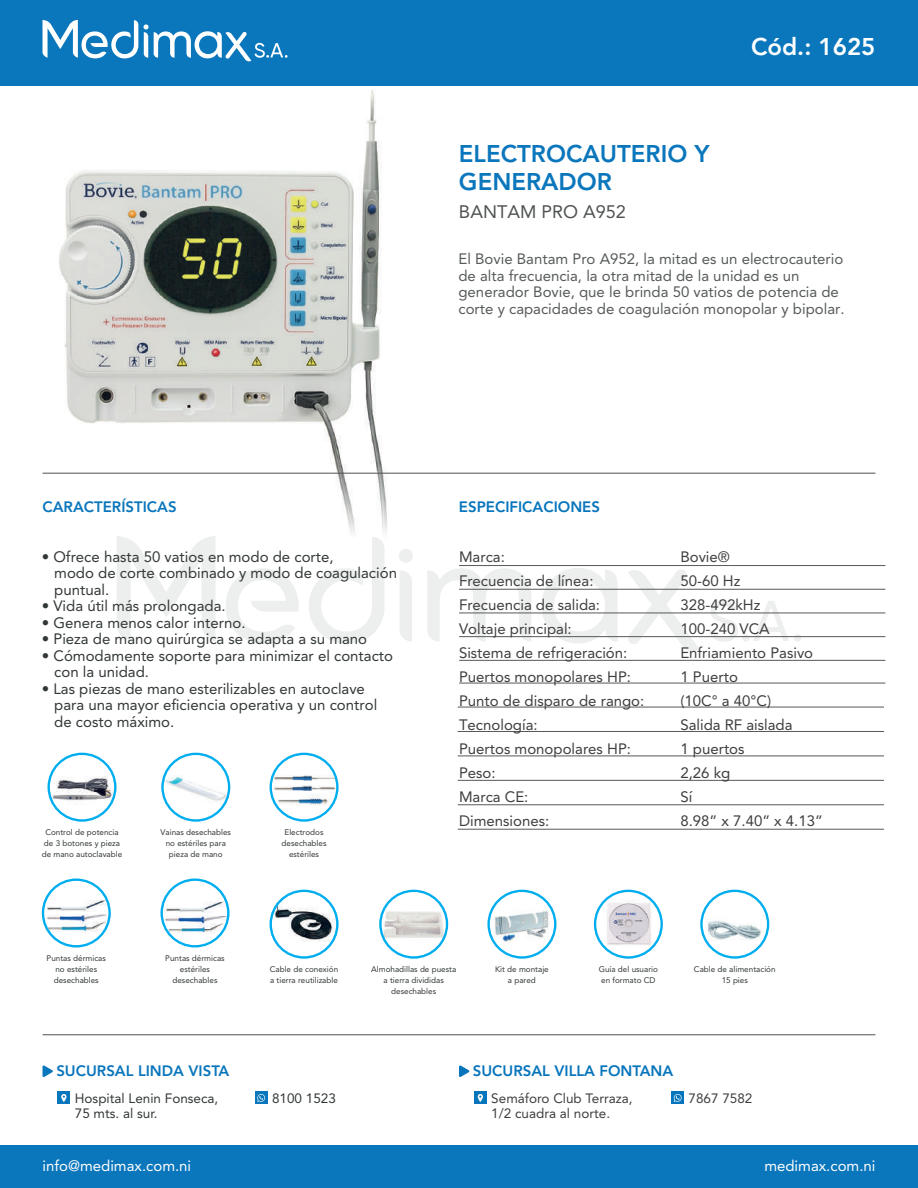
<style>
.page{position:relative;width:918px;height:1188px;background:#fff}
.page>*{position:absolute;margin:0;border:0;box-sizing:border-box;transform-origin:0 0}
.t1{font:800 24px/28.8px "Avenir LT Std";color:#0a76bc}
.t2{font:800 24px "Avenir LT Std";color:#fff}
.t3{font:18px "Avenir LT Std";color:#4f5252}
.t4{font:15px/16.5px "Avenir LT Std";color:#323738}
.t5{font:15px "Avenir LT Std";color:#3e3e3f}
.t6{font:15px/16.5px "Avenir LT Std";color:#575a5b}
.t7{font:800 15px "Avenir LT Std";color:#0775bc}
.t8{font:15px "Avenir LT Std";color:#fff}
.t9{font:800 15px "Avenir LT Std";color:#0a76bc}
.t10{font:13.5px/15px "Avenir LT Std";color:#3e3e3f}
.t11{font:13.5px/15px "Avenir LT Std";color:#323738}
.t12{font:8.1px/11.1px "Avenir LT Std";color:#323738;text-align:center}
</style>
<div class="page">
<img style="left:47px;top:85px;width:380px;height:449px">
<svg style="left:399px;top:549px;width:14px;height:14px"></svg>
<svg style="left:400px;top:570px;width:12px;height:71px"></svg>
<svg style="left:427px;top:568px;width:104px;height:74px"></svg>
<svg style="left:542px;top:568px;width:76px;height:75px"></svg>
<svg style="left:226px;top:568px;width:73px;height:75px"></svg>
<svg style="left:627px;top:570px;width:73px;height:82px"></svg>
<svg style="left:309px;top:537px;width:75px;height:107px"></svg>
<svg style="left:117px;top:536px;width:98px;height:105px"></svg>
<svg style="left:709px;top:600px;width:92px;height:42px"></svg>
<div style="left:0;top:0;width:918px;height:85px;background:#0a76bc"></div>
<div style="left:0;top:1145px;width:918px;height:43px;background:#0a76bc"></div>
<svg style="left:43px;top:20px;width:245px;height:42px"></svg>
<hr style="left:43px;top:473px;width:832px;height:1px;background:#4f5252">
<hr style="left:43px;top:1034px;width:832px;height:1px;background:#4f5252">
<svg style="left:43px;top:1065px;width:10px;height:12px"></svg>
<div style="left:57px;top:1092px;width:13px;height:12px;background:#0a76bc"></div>
<svg style="left:61px;top:1094px;width:6px;height:8px"></svg>
<div style="left:255px;top:1091px;width:13px;height:13px;background:#0a76bc"></div>
<svg style="left:257px;top:1094px;width:8px;height:8px"></svg>
<svg style="left:459px;top:1065px;width:11px;height:12px"></svg>
<div style="left:474px;top:1092px;width:13px;height:12px;background:#0775bc"></div>
<svg style="left:478px;top:1094px;width:5px;height:8px"></svg>
<div style="left:671px;top:1091px;width:13px;height:13px;background:#0775bc"></div>
<svg style="left:674px;top:1094px;width:8px;height:8px"></svg>
<svg style="left:48px;top:754px;width:68px;height:67px"></svg>
<img style="left:50px;top:764px;width:63px;height:42px">
<div style="left:48px;top:753px;width:69px;height:69px;border:3px solid #00aeef;border-radius:50%"></div>
<svg style="left:162px;top:754px;width:67px;height:67px"></svg>
<img style="left:161px;top:763px;width:69px;height:44px">
<div style="left:161px;top:753px;width:69px;height:69px;border:3px solid #00aeef;border-radius:50%"></div>
<svg style="left:270px;top:754px;width:68px;height:67px"></svg>
<img style="left:277px;top:753px;width:54px;height:12px">
<img style="left:270px;top:765px;width:67px;height:47px">
<div style="left:270px;top:753px;width:69px;height:69px;border:3px solid #00aeef;border-radius:50%"></div>
<svg style="left:43px;top:879px;width:67px;height:68px"></svg>
<img style="left:55px;top:879px;width:43px;height:7px">
<img style="left:44px;top:886px;width:64px;height:41px">
<img style="left:45px;top:898px;width:63px;height:39px">
<div style="left:42px;top:878px;width:69px;height:70px;border:3px solid #00aeef;border-radius:50%"></div>
<svg style="left:161px;top:879px;width:68px;height:68px"></svg>
<img style="left:173px;top:882px;width:44px;height:4px">
<img style="left:164px;top:886px;width:62px;height:43px">
<img style="left:166px;top:901px;width:60px;height:38px">
<div style="left:160px;top:878px;width:70px;height:70px;border:3px solid #00aeef;border-radius:50%"></div>
<svg style="left:270px;top:891px;width:68px;height:67px"></svg>
<img style="left:272px;top:902px;width:63px;height:40px">
<div style="left:270px;top:890px;width:69px;height:69px;border:3px solid #00aeef;border-radius:50%"></div>
<svg style="left:380px;top:891px;width:67px;height:67px"></svg>
<img style="left:380px;top:900px;width:67px;height:43px">
<div style="left:379px;top:890px;width:69px;height:69px;border:3px solid #00aeef;border-radius:50%"></div>
<svg style="left:488px;top:891px;width:68px;height:67px"></svg>
<img style="left:491px;top:904px;width:62px;height:40px">
<div style="left:487px;top:890px;width:69px;height:69px;border:3px solid #00aeef;border-radius:50%"></div>
<svg style="left:595px;top:891px;width:67px;height:67px"></svg>
<img style="left:594px;top:900px;width:69px;height:49px">
<div style="left:594px;top:890px;width:69px;height:69px;border:3px solid #00aeef;border-radius:50%"></div>
<svg style="left:701px;top:891px;width:67px;height:67px"></svg>
<img style="left:706px;top:906px;width:58px;height:37px">
<div style="left:700px;top:890px;width:69px;height:69px;border:3px solid #00aeef;border-radius:50%"></div>
<hr style="left:459px;top:565px;width:426px;height:1px;background:#57585a">
<hr style="left:459px;top:589px;width:426px;height:1px;background:#57585a">
<hr style="left:459px;top:613px;width:426px;height:1px;background:#57585a">
<hr style="left:459px;top:636px;width:426px;height:1px;background:#57585a">
<hr style="left:459px;top:660px;width:426px;height:1px;background:#57585a">
<hr style="left:459px;top:683px;width:426px;height:1px;background:#57585a">
<hr style="left:458px;top:707px;width:426px;height:1px;background:#57585a">
<hr style="left:458px;top:731px;width:426px;height:1px;background:#57585a">
<hr style="left:458px;top:756px;width:426px;height:1px;background:#57585a">
<hr style="left:458px;top:780px;width:426px;height:1px;background:#57585a">
<hr style="left:458px;top:804px;width:426px;height:1px;background:#57585a">
<hr style="left:458px;top:829px;width:426px;height:1px;background:#57585a">
<h1 class="t1" style="left:459px;top:139px;width:252px">ELECTROCAUTERIO Y<br>GENERADOR</h1>
<h2 class="t3" style="left:459px;top:202px;width:168px">BANTAM PRO A952</h2>
<h1 class="t2" style="left:751px;top:33px;width:126px">Cód.: 1625</h1>
<h3 class="t6" style="left:458px;top:251px;width:388px">El Bovie Bantam Pro A952, la mitad es un electrocauterio de alta frecuencia, la otra mitad de la unidad es un generador Bovie, que le brinda 50 vatios de potencia de corte y capacidades de coagulación monopolar y bipolar.</h3>
<h3 class="t9" style="left:43px;top:498px;width:136px">CARACTERÍSTICAS</h3>
<h3 class="t4" style="left:54px;top:548px;width:344px;text-indent:-13px">• Ofrece hasta 50 vatios en modo de corte,<br>modo de corte combinado y modo de coagulación puntual.</h3>
<h3 class="t4" style="left:42px;top:598px;width:185px">• Vida útil más prolongada.</h3>
<h3 class="t4" style="left:42px;top:614px;width:205px">• Genera menos calor interno.</h3>
<h3 class="t4" style="left:42px;top:631px;width:327px">• Pieza de mano quirúrgica se adapta a su mano</h3>
<h3 class="t4" style="left:54px;top:647px;width:340px;text-indent:-13px">• Cómodamente soporte para minimizar el contacto con la unidad.</h3>
<h3 class="t4" style="left:54px;top:680px;width:325px;text-indent:-13px">• Las piezas de mano esterilizables en autoclave para una mayor eficiencia operativa y un control de costo máximo.</h3>
<p class="t12" style="left:42px;top:826px;width:82px">Control de potencia de 3 botones y pieza de mano autoclavable</p>
<p class="t12" style="left:161px;top:826px;width:72px">Vainas desechables no estériles para pieza de mano</p>
<p class="t12" style="left:282px;top:826px;width:46px">Electrodos desechables estériles</p>
<h3 class="t7" style="left:459px;top:498px;width:143px">ESPECIFICACIONES</h3>
<h3 class="t5" style="left:459px;top:548px;width:47px">Marca:</h3>
<h3 class="t5" style="left:680px;top:548px;width:51px">Bovie®</h3>
<h3 class="t5" style="left:459px;top:572px;width:136px">Frecuencia de línea:</h3>
<h3 class="t5" style="left:680px;top:572px;width:62px">50-60 Hz</h3>
<h3 class="t5" style="left:459px;top:596px;width:143px">Frecuencia de salida:</h3>
<h3 class="t5" style="left:680px;top:596px;width:82px">328-492kHz</h3>
<h3 class="t5" style="left:459px;top:620px;width:114px">Voltaje principal:</h3>
<h3 class="t5" style="left:680px;top:620px;width:91px">100-240 VCA</h3>
<h3 class="t5" style="left:459px;top:644px;width:170px">Sistema de refrigeración:</h3>
<h3 class="t5" style="left:680px;top:644px;width:134px">Enfriamiento Pasivo</h3>
<h3 class="t5" style="left:459px;top:668px;width:174px">Puertos monopolares HP:</h3>
<h3 class="t5" style="left:680px;top:668px;width:59px">1 Puerto</h3>
<h3 class="t5" style="left:459px;top:692px;width:187px">Punto de disparo de rango:</h3>
<h3 class="t5" style="left:680px;top:692px;width:92px">(10C° a 40°C)</h3>
<h3 class="t5" style="left:459px;top:716px;width:80px">Tecnología:</h3>
<h3 class="t5" style="left:680px;top:716px;width:114px">Salida RF aislada</h3>
<h3 class="t5" style="left:459px;top:740px;width:174px">Puertos monopolares HP:</h3>
<h3 class="t5" style="left:680px;top:740px;width:66px">1 puertos</h3>
<h3 class="t5" style="left:459px;top:764px;width:38px">Peso:</h3>
<h3 class="t5" style="left:680px;top:764px;width:52px">2,26 kg</h3>
<h3 class="t5" style="left:459px;top:788px;width:71px">Marca CE:</h3>
<h3 class="t5" style="left:680px;top:788px;width:13px">Sí</h3>
<h3 class="t5" style="left:459px;top:812px;width:92px">Dimensiones:</h3>
<h3 class="t5" style="left:680px;top:812px;width:144px">8.98” x 7.40” x 4.13”</h3>
<p class="t12" style="left:47px;top:952px;width:61px">Puntas dérmicas no estériles desechables</p>
<p class="t12" style="left:165px;top:952px;width:61px">Puntas dérmicas estériles desechables</p>
<p class="t12" style="left:270px;top:963px;width:70px;text-align:left">Cable de conexión a tierra reutilizable</p>
<p class="t12" style="left:371px;top:963px;width:87px">Almohadillas de puesta a tierra divididas desechables</p>
<p class="t12" style="left:495px;top:963px;width:55px">Kit de montaje a pared</p>
<p class="t12" style="left:599px;top:963px;width:61px">Guía del usuario en formato CD</p>
<p class="t12" style="left:694px;top:963px;width:83px">Cable de alimentación<br>15 pies</p>
<h3 class="t9" style="left:56px;top:1062px;width:175px">SUCURSAL LINDA VISTA</h3>
<h3 class="t11" style="left:75px;top:1091px;width:145px">Hospital Lenin Fonseca,<br>75 mts. al sur.</h3>
<h3 class="t11" style="left:272px;top:1091px;width:65px">8100 1523</h3>
<h3 class="t7" style="left:473px;top:1062px;width:202px">SUCURSAL VILLA FONTANA</h3>
<h3 class="t10" style="left:491px;top:1091px;width:143px">Semáforo Club Terraza,<br>1/2 cuadra al norte.</h3>
<h3 class="t10" style="left:689px;top:1091px;width:65px">7867 7582</h3>
<h3 class="t8" style="left:43px;top:1157px;width:150px">info@medimax.com.ni</h3>
<h3 class="t8" style="left:764px;top:1157px;width:113px">medimax.com.ni</h3>
</div>
